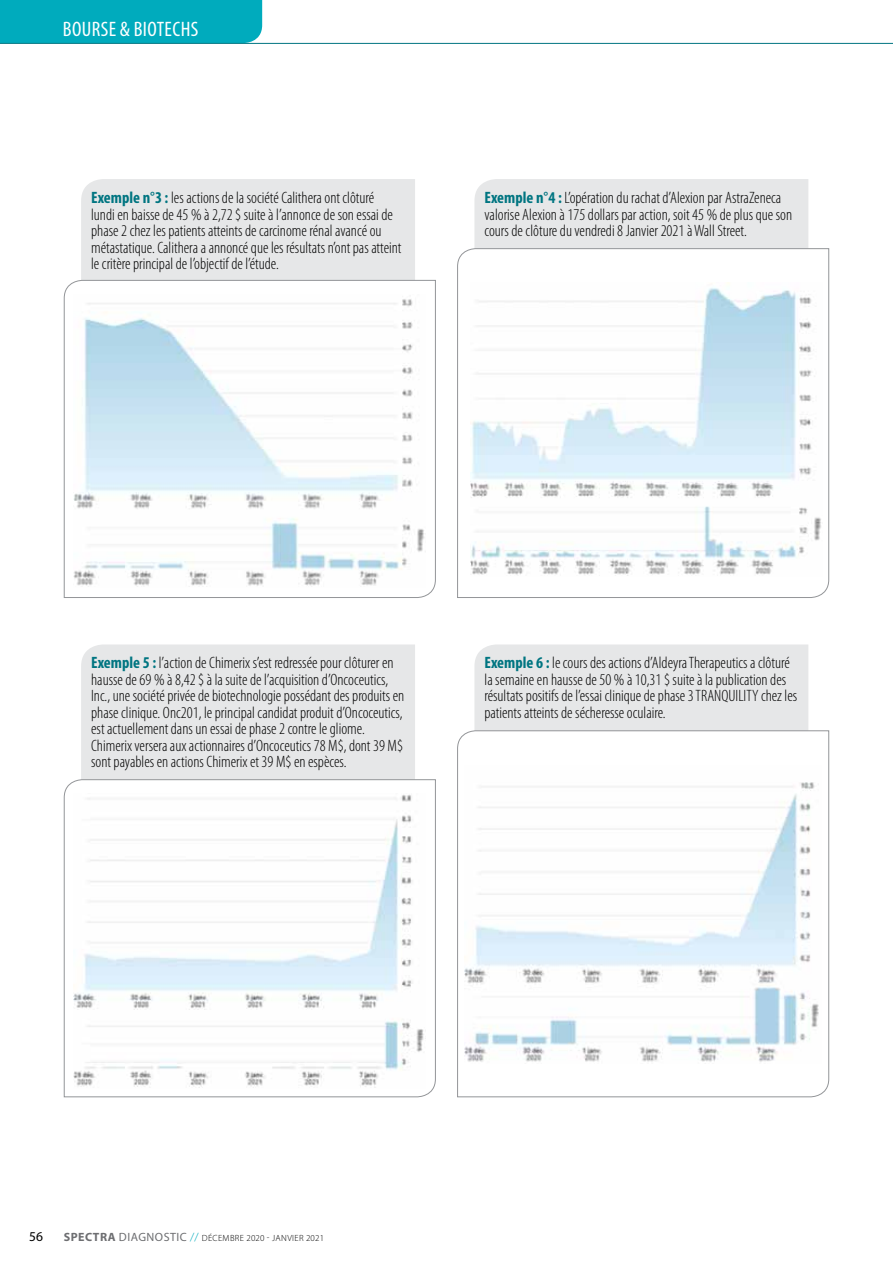
<style>
.page{position:relative;width:893px;height:1263px;background:#fff}
.page>*{position:absolute;margin:0;border:0;box-sizing:border-box;transform-origin:0 0}
.t1{font:condensed 21px "Myriad Pro";letter-spacing:.02em;color:#fff}
.t2{font:300 condensed 16.5px/16.5px "Myriad Pro";color:#000}
.t3{font:13.5px "Myriad Pro";color:#000}
.t4{font:300 9px "Myriad Pro";letter-spacing:.04em;color:#000}
.s1{font-weight:700;color:#007581}
.s2{font-weight:700;font-size:12px;color:#6d6e71}
.s3{font-weight:400;font-size:12px;color:#6d6e71}
.s4{font-size:12px;color:#00abbd}
</style>
<div class="page">
<div style="left:0;top:0;width:262px;height:43px;background:#00abbd"></div>
<hr style="left:0;top:43px;width:893px;height:1px;background:#007581">
<div style="left:81px;top:179px;width:334px;height:101px;background:#e6e7e8"></div>
<div style="left:81px;top:644px;width:334px;height:135px;background:#e6e7e8"></div>
<div style="left:474px;top:644px;width:334px;height:86px;background:#e6e7e8"></div>
<div style="left:474px;top:179px;width:334px;height:69px;background:#e6e7e8"></div>
<svg style="left:64px;top:280px;width:372px;height:318px"></svg>
<svg style="left:64px;top:779px;width:372px;height:318px"></svg>
<svg style="left:457px;top:730px;width:372px;height:367px"></svg>
<svg style="left:457px;top:248px;width:372px;height:350px"></svg>
<p class="t1" style="left:63px;top:17px;width:137px">BOURSE &amp; BIOTECHS</p>
<p class="t2" style="left:91px;top:189px;width:312px"><span class="s1">Exemple n°3 :</span> les actions de la société Calithera ont clôturé lundi en baisse de 45 % à 2,72 $ suite à l’annonce de son essai de phase 2 chez les patients atteints de carcinome rénal avancé ou métastatique. Calithera a annoncé que les résultats n’ont pas atteint le critère principal de l’objectif de l’étude.</p>
<p class="t2" style="left:484px;top:189px;width:309px"><span class="s1">Exemple n°4 :</span> L’opération du rachat d’Alexion par AstraZeneca valorise Alexion à 175 dollars par action, soit 45 % de plus que son cours de clôture du vendredi 8 Janvier 2021 à Wall Street.</p>
<p class="t2" style="left:91px;top:655px;width:315px"><span class="s1">Exemple 5 :</span> l’action de Chimerix s’est redressée pour clôturer en hausse de 69 % à 8,42 $ à la suite de l’acquisition d’Oncoceutics, Inc., une société privée de biotechnologie possédant des produits en phase clinique. Onc201, le principal candidat produit d’Oncoceutics, est actuellement dans un essai de phase 2 contre le gliome.<br>Chimerix versera aux actionnaires d’Oncoceutics 78 M$, dont 39 M$ sont payables en actions Chimerix et 39 M$ en espèces.</p>
<p class="t2" style="left:484px;top:655px;width:314px"><span class="s1">Exemple 6 :</span> le cours des actions d’Aldeyra Therapeutics a clôturé la semaine en hausse de 50 % à 10,31 $ suite à la publication des résultats positifs de l’essai clinique de phase 3 TRANQUILITY chez les patients atteints de sécheresse oculaire.</p>
<p class="t3" style="left:29px;top:1228px;width:16px">56</p>
<p class="t4" style="left:64px;top:1232px;width:262px"><span class="s2">SPECTRA</span> <span class="s3">DIAGNOSTIC</span> <span class="s4">//</span> DÉCEMBRE 2020 - JANVIER 2021</p>
</div>
